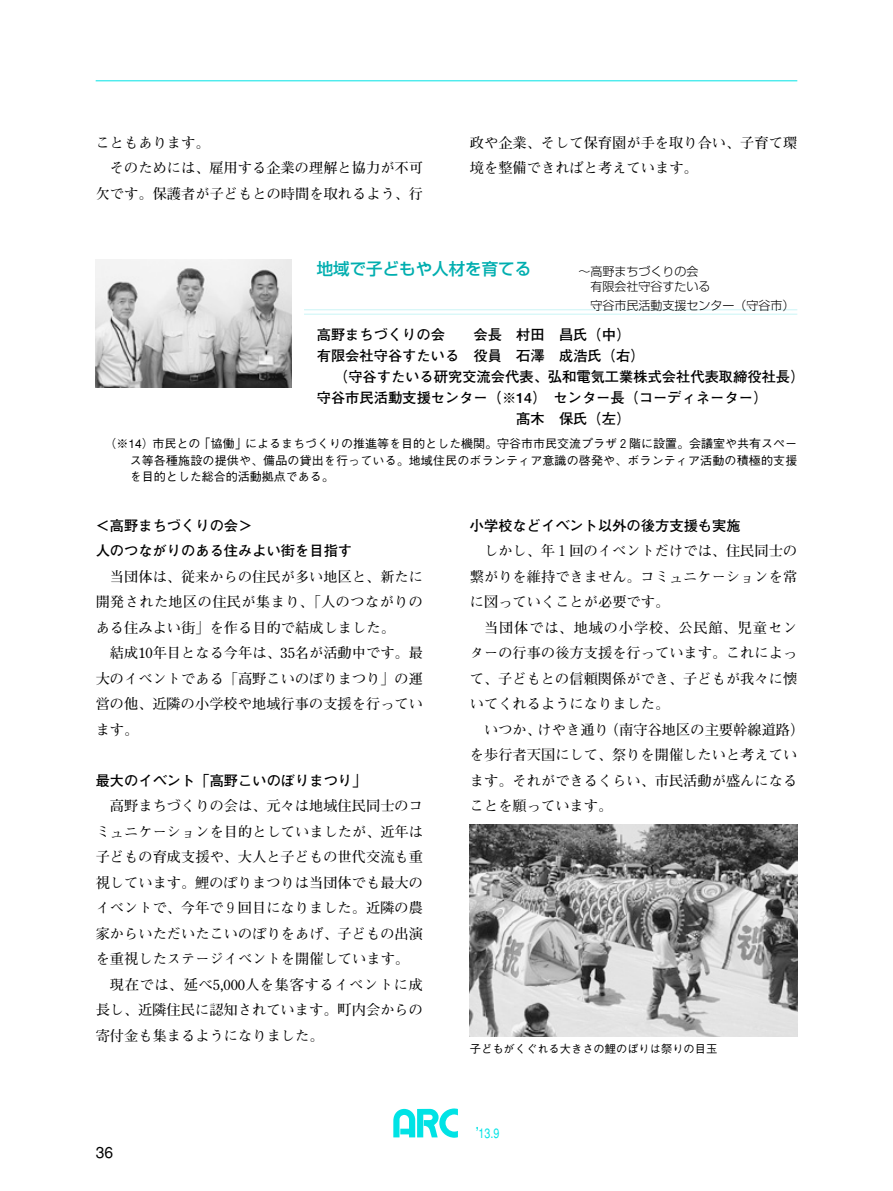
<style>
.page{position:relative;width:893px;height:1191px;background:#fff}
.page>*{position:absolute;margin:0;border:0;box-sizing:border-box;transform-origin:0 0}
.t1{font:16.5px "Shin Go Medium 83 pv RKSJ H";color:#00aeaf}
.t2{font:15.75px "Gothic BBB Medium 83 pv RKSJ H";color:#000}
.t3{font:14.25px/25.5px "Futo Min A101 Bold 83 pv RKSJ H";color:#000;text-align:justify}
.t4{font:14.25px/25.5px "Futo Go B101 Bold 83 pv RKSJ H";color:#000}
.t5{font:14.25px "Futo Min A101 Bold 83 pv RKSJ H";letter-spacing:.045em;color:#000}
.t6{font:13.5px "Gothic BBB Medium 83 pv RKSJ H";color:#00e3e5;scale:.8 1}
.t7{font:12px/16.5px "Gothic BBB Medium 83 pv RKSJ H";letter-spacing:.01em;color:#000;text-align:justify}
.t8{font:12px/15px "Shin Go Light 83 pv RKSJ H";color:#000}
.t9{font:11.25px "Gothic BBB Medium 83 pv RKSJ H";color:#000}
</style>
<div class="page">
<svg style="left:393px;top:1108px;width:65px;height:29px"></svg>
<hr style="left:96px;top:80px;width:701px;height:1px;background:#00e3e5">
<img style="left:470px;top:824px;width:327px;height:212px">
<hr style="left:304px;top:309px;width:493px;height:1px;background:#c9f5f6">
<hr style="left:304px;top:314px;width:493px;height:1px;background:#c9f5f6">
<img style="left:96px;top:259px;width:195px;height:128px">
<p class="t3" style="left:96px;top:132px;width:115px">こともあります。</p>
<p class="t3" style="left:110px;top:157px;width:315px">そのためには、雇用する企業の理解と協力が不可</p>
<p class="t3" style="left:96px;top:183px;width:329px">欠です。保護者が子どもとの時間を取れるよう、行</p>
<p class="t3" style="left:470px;top:132px;width:329px">政や企業、そして保育園が手を取り合い、子育て環境を整備できればと考えています。</p>
<p class="t1" style="left:317px;top:262px;width:216px">地域で子どもや人材を育てる</p>
<p class="t8" style="left:579px;top:265px;width:133px">～高野まちづくりの会　有限会社守谷すたいる</p>
<p class="t8" style="left:579px;top:300px;width:217px">　守谷市民活動支援センター（守谷市）</p>
<p class="t4" style="left:317px;top:324px;width:315px">高野まちづくりの会　　会長　村田　昌氏（中）</p>
<p class="t4" style="left:317px;top:345px;width:329px">有限会社守谷すたいる　役員　石澤　成浩氏（右）</p>
<p class="t4" style="left:334px;top:366px;width:472px">（守谷すたいる研究交流会代表、弘和電気工業株式会社代表取締役社長）</p>
<p class="t4" style="left:317px;top:387px;width:452px">守谷市民活動支援センター（※14）　センター長（コーディネーター）</p>
<p class="t7" style="left:130px;top:437px;width:669px;text-indent:-25px">（※14）市民との「協働」によるまちづくりの推進等を目的とした機関。守谷市市民交流プラザ２階に設置。会議室や共有スペース等各種施設の提供や、備品の貸出を行っている。地域住民のボランティア意識の啓発や、ボランティア活動の積極的支援を目的とした総合的活動拠点である。</p>
<p class="t4" style="left:96px;top:514px;width:258px">＜高野まちづくりの会＞<br>人のつながりのある住みよい街を目指す</p>
<p class="t3" style="left:96px;top:565px;width:329px;text-indent:14px">当団体は、従来からの住民が多い地区と、新たに開発された地区の住民が集まり、「人のつながりのある住みよい街」を作る目的で結成しました。</p>
<p class="t3" style="left:96px;top:642px;width:329px;text-indent:14px">結成10年目となる今年は、35名が活動中です。最大のイベントである「高野こいのぼりまつり」の運営の他、近隣の小学校や地域行事の支援を行っています。</p>
<p class="t4" style="left:96px;top:769px;width:272px">最大のイベント「高野こいのぼりまつり」</p>
<p class="t3" style="left:110px;top:795px;width:315px">高野まちづくりの会は、元々は地域住民同士のコ</p>
<p class="t3" style="left:96px;top:820px;width:329px">ミュニケーションを目的としていましたが、近年は</p>
<p class="t3" style="left:96px;top:846px;width:329px">子どもの育成支援や、大人と子どもの世代交流も重</p>
<p class="t3" style="left:96px;top:871px;width:329px">視しています。鯉のぼりまつりは当団体でも最大の</p>
<p class="t3" style="left:96px;top:897px;width:329px">イベントで、今年で９回目になりました。近隣の農</p>
<p class="t3" style="left:96px;top:922px;width:329px">家からいただいたこいのぼりをあげ、子どもの出演</p>
<p class="t3" style="left:96px;top:948px;width:315px">を重視したステージイベントを開催しています。</p>
<p class="t5" style="left:110px;top:979px;width:315px">現在では、延べ5,000人を集客するイベントに成</p>
<p class="t3" style="left:96px;top:999px;width:329px">長し、近隣住民に認知されています。町内会からの</p>
<p class="t3" style="left:96px;top:1024px;width:229px">寄付金も集まるようになりました。</p>
<p class="t2" style="left:96px;top:1146px;width:19px">36</p>
<p class="t4" style="left:470px;top:514px;width:272px">小学校などイベント以外の後方支援も実施</p>
<p class="t3" style="left:470px;top:540px;width:329px;text-indent:14px">しかし、年１回のイベントだけでは、住民同士の繋がりを維持できません。コミュニケーションを常に図っていくことが必要です。</p>
<p class="t3" style="left:470px;top:616px;width:329px;text-indent:14px">当団体では、地域の小学校、公民館、児童センターの行事の後方支援を行っています。これによって、子どもとの信頼関係ができ、子どもが我々に懐いてくれるようになりました。</p>
<p class="t3" style="left:470px;top:718px;width:336px;text-align:left;text-indent:14px">いつか、けやき通り（南守谷地区の主要幹線道路）を歩行者天国にして、祭りを開催したいと考えています。それができるくらい、市民活動が盛んになることを願っています。</p>
<p class="t9" style="left:470px;top:1044px;width:249px">子どもがくぐれる大きさの鯉のぼりは祭りの目玉</p>
<p class="t6" style="left:476px;top:1128px;width:31px">’13.9</p>
</div>
